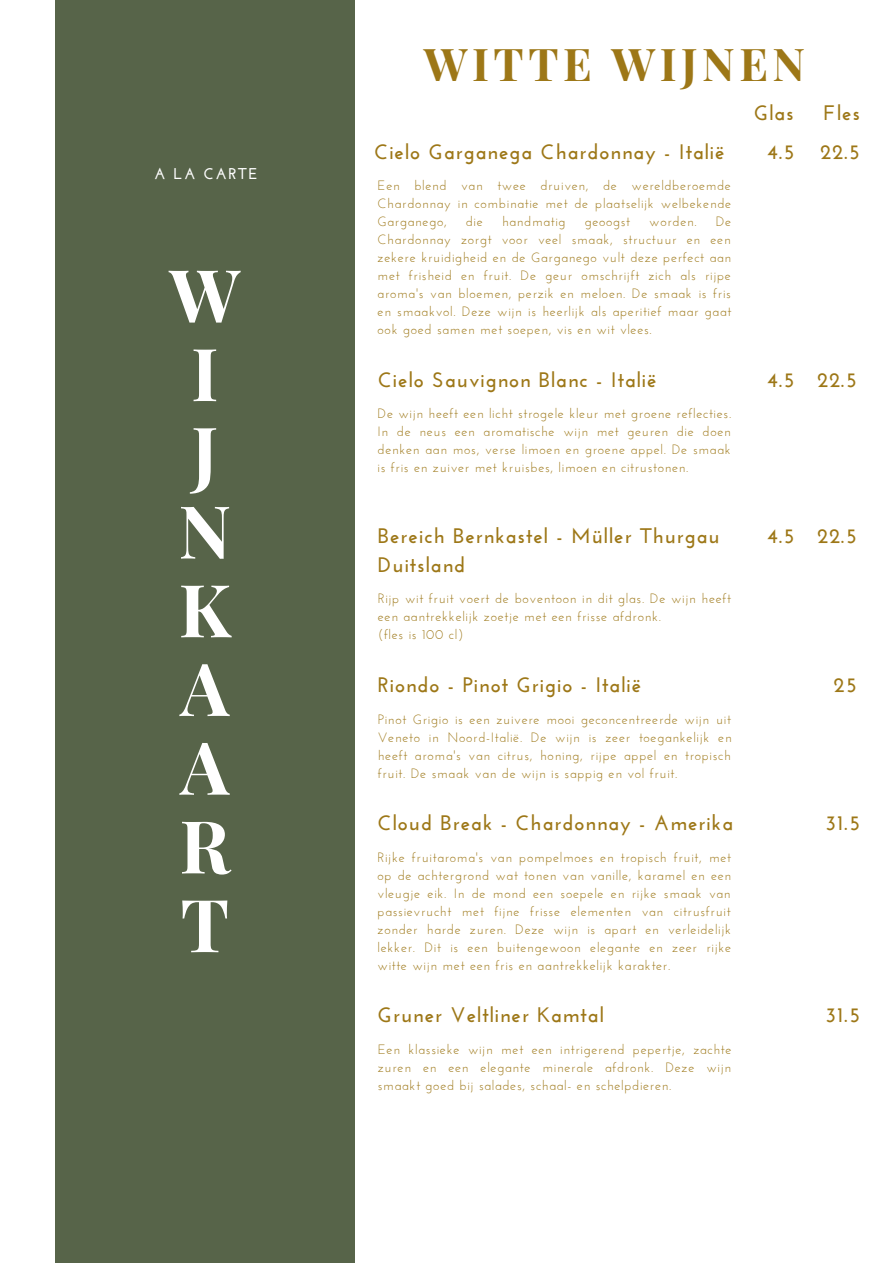
<style>
.page{position:relative;width:893px;height:1264px;background:#fff}
.page>*{position:absolute;margin:0;border:0;box-sizing:border-box;transform-origin:0 0}
.t1{font:700 73.05px/78.8px "Playfair Display";color:#fff}
.t2{font:700 45.15px "Playfair Display";letter-spacing:.1em;color:#9d7717}
.t3{font:700 21px/38.2px "Josefin Sans";letter-spacing:.05em;color:#9d7717}
.t4{font:700 15.6px "Josefin Sans";letter-spacing:.1em;color:#fff}
.t5{font:13.5px/18px "Josefin Sans";letter-spacing:.05em;color:#9d7717;text-align:justify}
</style>
<div class="page">
<div style="left:55px;top:0;width:299px;height:1262px;background:#576449"></div>
<p class="t4" style="left:154px;top:168px;width:105px">A LA CARTE</p>
<h1 class="t1" style="left:169px;top:253px;width:72px">W<br>I<br>J<br>N<br>K<br>A<br>A<br>R<br>T</h1>
<h2 class="t2" style="left:424px;top:32px;width:383px">WITTE WIJNEN</h2>
<h3 class="t3" style="left:374px;top:134px;width:352px">Cielo Garganega Chardonnay - Italië</h3>
<p class="t5" style="left:377px;top:177px;width:355px">Een blend van twee druiven, de wereldberoemde Chardonnay in combinatie met de plaatselijk welbekende Garganego,</p>
<p class="t5" style="left:466px;top:213px;width:19px">die</p>
<p class="t5" style="left:502px;top:213px;width:65px">handmatig</p>
<p class="t5" style="left:584px;top:213px;width:47px">geoogst</p>
<p class="t5" style="left:649px;top:213px;width:49px">worden.</p>
<p class="t5" style="left:377px;top:213px;width:355px;text-indent:338px">De Chardonnay zorgt voor veel smaak, structuur en een zekere kruidigheid en de Garganego vult deze perfect aan met frisheid en fruit. De geur omschrijft zich als rijpe aroma's van bloemen, perzik en meloen. De smaak is fris en smaakvol. Deze wijn is heerlijk als aperitief maar gaat ook goed samen met soepen, vis en wit vlees.</p>
<h3 class="t3" style="left:378px;top:362px;width:280px">Cielo Sauvignon Blanc - Italië</h3>
<p class="t5" style="left:377px;top:405px;width:355px">De wijn heeft een licht strogele kleur met groene reflecties.<br>In de neus een aromatische wijn met geuren die doen denken aan mos, verse limoen en groene appel. De smaak is fris en zuiver met kruisbes, limoen en citrustonen.</p>
<h3 class="t3" style="left:378px;top:523px;width:343px;line-height:29.2px">Bereich Bernkastel - Müller Thurgau<br>Duitsland</h3>
<p class="t5" style="left:378px;top:591px;width:354px;text-align:left">Rijp wit fruit voert de boventoon in dit glas. De wijn heeft een aantrekkelijk zoetje met een frisse afdronk.<br>(fles is 100 cl)</p>
<h3 class="t3" style="left:378px;top:667px;width:265px">Riondo - Pinot Grigio - Italië</h3>
<p class="t5" style="left:378px;top:711px;width:355px">Pinot Grigio is een zuivere mooi geconcentreerde wijn uit Veneto in Noord-Italië. De wijn is zeer toegankelijk en heeft aroma's van citrus, honing, rijpe appel en tropisch fruit. De smaak van de wijn is sappig en vol fruit.</p>
<h3 class="t3" style="left:377px;top:806px;width:357px">Cloud Break - Chardonnay - Amerika</h3>
<p class="t5" style="left:377px;top:849px;width:355px">Rijke fruitaroma's van pompelmoes en tropisch fruit, met op de achtergrond wat tonen van vanille, karamel en een vleugje eik. In de mond een soepele en rijke smaak van passievrucht met fijne frisse elementen van citrusfruit zonder harde zuren. Deze wijn is apart en verleidelijk lekker. Dit is een buitengewoon elegante en zeer rijke witte wijn met een fris en aantrekkelijk karakter.</p>
<h3 class="t3" style="left:377px;top:998px;width:228px">Gruner Veltliner Kamtal</h3>
<p class="t5" style="left:378px;top:1041px;width:355px">Een klassieke wijn met een intrigerend pepertje, zachte zuren en een elegante minerale afdronk. Deze wijn smaakt goed bij salades, schaal- en schelpdieren.</p>
<h3 class="t3" style="left:753px;top:96px;width:41px">Glas</h3>
<h3 class="t3" style="left:820px;top:96px;width:41px">Fles<br>22.5</h3>
<h3 class="t3" style="left:766px;top:134px;width:29px">4.5</h3>
<h3 class="t3" style="left:766px;top:362px;width:92px">4.5 22.5</h3>
<h3 class="t3" style="left:766px;top:518px;width:92px">4.5 22.5</h3>
<h3 class="t3" style="left:833px;top:667px;width:25px">25</h3>
<h3 class="t3" style="left:825px;top:806px;width:36px">31.5</h3>
<h3 class="t3" style="left:825px;top:998px;width:36px">31.5</h3>
</div>
